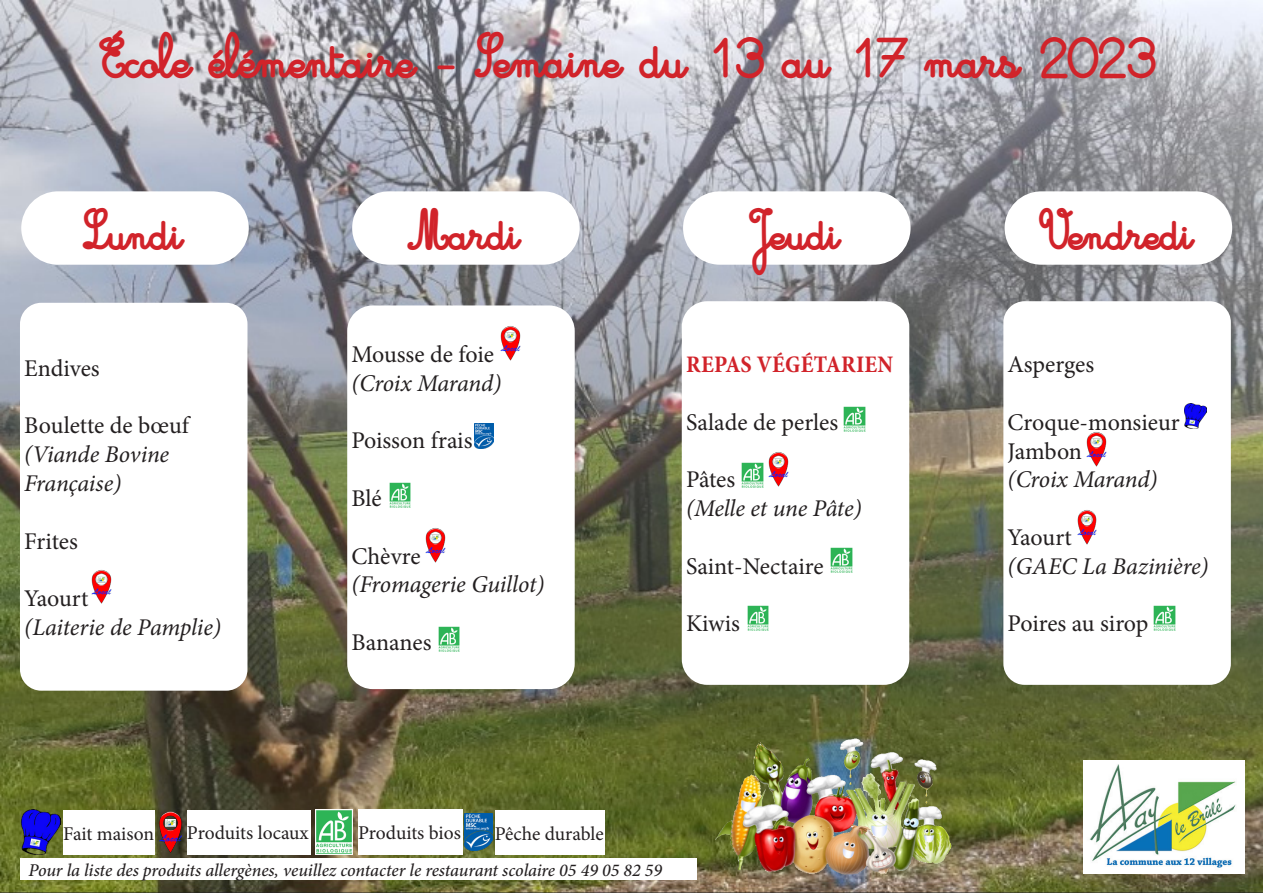
<style>
.page{position:relative;width:1263px;height:893px;background:#fff}
.page>*{position:absolute;margin:0;border:0;box-sizing:border-box;transform-origin:0 0}
.t1{font:48px "Cursivestandardbold";color:#d1232a}
.t2{font:43.5px "Cursivestandardbold";color:#d1232a}
.t3{font:24px "Minion Pro";letter-spacing:-.005em;color:#231f20}
.t4{font:italic 24px/28.8px "Minion Pro";letter-spacing:-.01em;color:#231f20}
.t5{font:700 condensed 24px "Minion Pro";letter-spacing:.01em;color:#d1232a}
.t6{font:19.5px "Minion Pro";letter-spacing:-.005em;color:#231f20}
.t7{font:italic 500 18px "Minion Pro";letter-spacing:-.005em;color:#231f20}
.s1{font-style:normal}
</style>
<div class="page">
<img style="left:0;top:0;width:1263px;height:893px">
<img style="left:1083px;top:760px;width:162px;height:114px">
<div style="left:1005px;top:191px;width:227px;height:74px;background:#fff;border-radius:37px"></div>
<div style="left:21px;top:191px;width:228px;height:74px;background:#fff;border-radius:37px"></div>
<div style="left:683px;top:191px;width:227px;height:74px;background:#fff;border-radius:37px"></div>
<div style="left:352px;top:191px;width:228px;height:74px;background:#fff;border-radius:37px"></div>
<img style="left:22px;top:810px;width:38px;height:45px">
<img style="left:316px;top:810px;width:37px;height:45px">
<div style="left:63px;top:810px;width:91px;height:45px;background:#fff"></div>
<div style="left:187px;top:810px;width:123px;height:45px;background:#fff"></div>
<div style="left:358px;top:810px;width:104px;height:45px;background:#fff"></div>
<img style="left:713px;top:736px;width:240px;height:138px">
<img style="left:157px;top:810px;width:27px;height:45px">
<img style="left:465px;top:814px;width:27px;height:37px">
<div style="left:495px;top:810px;width:110px;height:45px;background:#fff"></div>
<div style="left:20px;top:858px;width:676px;height:22px;background:#fff"></div>
<div style="left:682px;top:301px;width:227px;height:384px;background:#fff;border-radius:26px"></div>
<div style="left:20px;top:303px;width:227px;height:388px;background:#fff;border-radius:21px"></div>
<div style="left:1003px;top:301px;width:228px;height:384px;background:#fff;border-radius:21px"></div>
<div style="left:347px;top:305px;width:228px;height:384px;background:#fff;border-radius:26px"></div>
<img style="left:475px;top:423px;width:18px;height:25px">
<img style="left:91px;top:570px;width:21px;height:34px">
<img style="left:425px;top:528px;width:21px;height:35px">
<img style="left:741px;top:462px;width:22px;height:25px">
<img style="left:768px;top:452px;width:21px;height:35px">
<img style="left:1185px;top:404px;width:21px;height:25px">
<img style="left:389px;top:483px;width:22px;height:25px">
<img style="left:831px;top:548px;width:21px;height:25px">
<img style="left:1077px;top:510px;width:20px;height:35px">
<img style="left:1086px;top:432px;width:21px;height:35px">
<img style="left:438px;top:626px;width:22px;height:25px">
<img style="left:500px;top:326px;width:21px;height:35px">
<img style="left:843px;top:406px;width:22px;height:25px">
<img style="left:747px;top:605px;width:22px;height:25px">
<img style="left:1154px;top:605px;width:21px;height:25px">
<p class="t1" style="left:101px;top:31px;width:1056px">École élémentaire - Semaine du 13 au 17 mars 2023</p>
<p class="t2" style="left:85px;top:207px;width:99px">Lundi</p>
<p class="t2" style="left:409px;top:207px;width:112px">Mardi</p>
<p class="t2" style="left:751px;top:207px;width:90px">Jeudi</p>
<p class="t2" style="left:1041px;top:207px;width:154px">Vendredi</p>
<p class="t3" style="left:24px;top:352px;width:77px">Endives</p>
<p class="t4" style="left:24px;top:411px;width:166px"><span class="s1">Boulette de bœuf </span>(Viande Bovine<br>Française)</p>
<p class="t3" style="left:24px;top:525px;width:55px">Frites</p>
<p class="t3" style="left:24px;top:582px;width:66px">Yaourt</p>
<p class="t4" style="left:24px;top:613px;width:198px">(Laiterie de Pamplie)</p>
<p class="t3" style="left:351px;top:338px;width:144px">Mousse de foie</p>
<p class="t4" style="left:351px;top:369px;width:151px">(Croix Marand)</p>
<p class="t3" style="left:351px;top:425px;width:123px">Poisson frais</p>
<p class="t3" style="left:351px;top:482px;width:32px">Blé</p>
<p class="t3" style="left:351px;top:540px;width:71px">Chèvre</p>
<p class="t4" style="left:351px;top:570px;width:194px">(Fromagerie Guillot)</p>
<p class="t3" style="left:351px;top:626px;width:82px">Bananes</p>
<p class="t5" style="left:686px;top:348px;width:209px">REPAS VÉGÉTARIEN</p>
<p class="t3" style="left:686px;top:406px;width:154px">Salade de perles</p>
<p class="t3" style="left:686px;top:464px;width:51px">Pâtes</p>
<p class="t4" style="left:686px;top:494px;width:177px">(Melle et une Pâte)</p>
<p class="t3" style="left:686px;top:550px;width:139px">Saint-Nectaire</p>
<p class="t3" style="left:686px;top:608px;width:55px">Kiwis</p>
<p class="t6" style="left:63px;top:820px;width:92px">Fait maison</p>
<p class="t6" style="left:187px;top:820px;width:123px">Produits locaux</p>
<p class="t6" style="left:358px;top:820px;width:104px">Produits bios</p>
<p class="t6" style="left:495px;top:820px;width:110px">Pêche durable</p>
<p class="t7" style="left:28px;top:857px;width:635px">Pour la liste des produits allergènes, veuillez contacter le restaurant scolaire 05 49 05 82 59</p>
<p class="t3" style="left:1008px;top:348px;width:88px">Asperges</p>
<p class="t3" style="left:1008px;top:406px;width:174px">Croque-monsieur</p>
<p class="t3" style="left:1008px;top:435px;width:76px">Jambon</p>
<p class="t4" style="left:1008px;top:465px;width:151px">(Croix Marand)</p>
<p class="t3" style="left:1008px;top:521px;width:66px">Yaourt</p>
<p class="t4" style="left:1008px;top:552px;width:202px">(GAEC La Bazinière)</p>
<p class="t3" style="left:1008px;top:608px;width:142px">Poires au sirop</p>
</div>
